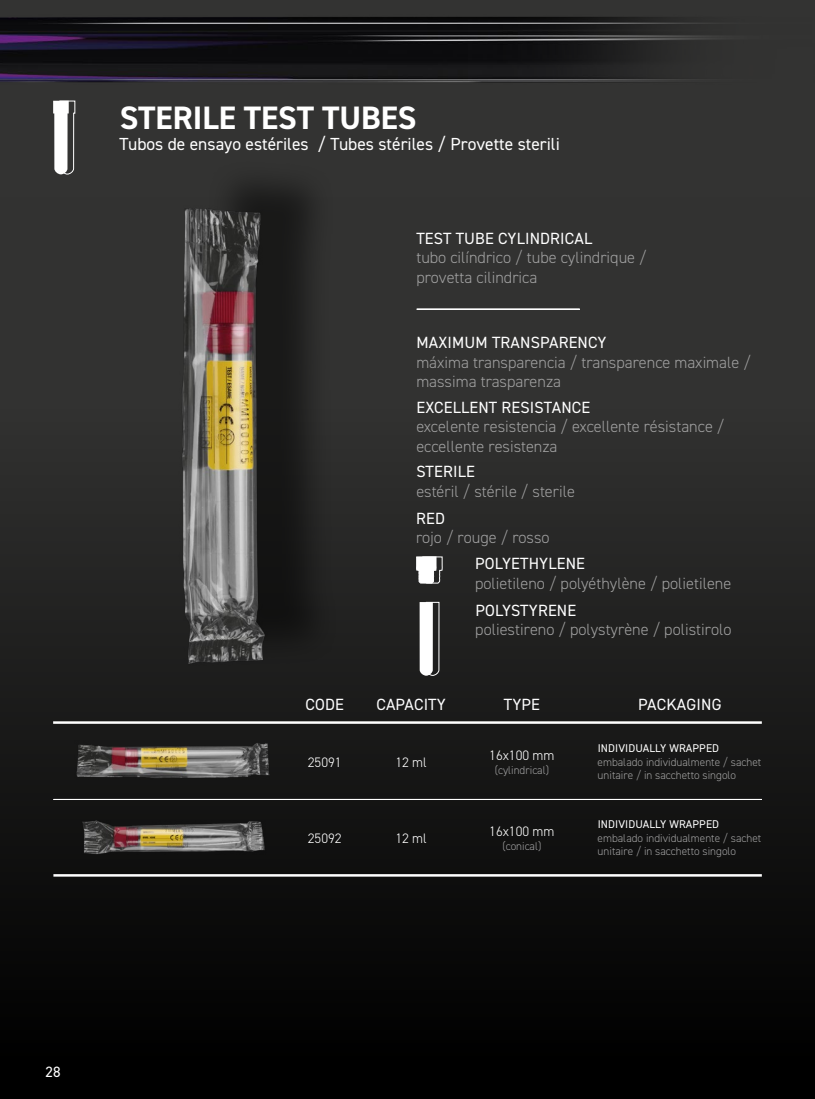
<style>
.page{position:relative;width:815px;height:1099px;background:#fff}
.page>*{position:absolute;margin:0;border:0;box-sizing:border-box;transform-origin:0 0}
.t1{font:700 32.5px "DIN2014";color:#fff}
.t2{font:17.5px "DIN2014";color:#fff}
.t3{font:300 16.25px/19.5px "DIN2014";color:#a1a1a1}
.t4{font:16.25px "DIN2014";letter-spacing:.01em;color:#fff}
.t5{font:15px "DIN2014";color:#fff}
.t6{font:300 13.75px "DIN2014";color:#fff}
.t7{font:300 11.25px/13.5px "DIN2014";color:#a1a1a1}
.t8{font:11.25px "DIN2014";letter-spacing:.01em;color:#fff}
</style>
<div class="page">
<div style="left:0;top:0;width:815px;height:1098px;background:#333332"></div>
<div style="left:0;top:197px;width:815px;height:901px;background:linear-gradient(to bottom,#3b3b3a,#010101)"></div>
<img style="left:0;top:17px;width:717px;height:66px">
<hr style="left:417px;top:309px;width:163px;height:1px;background:#fff">
<div style="left:203px;top:159px;width:136px;height:508px;background:#000;opacity:.5"></div>
<img style="left:125px;top:187px;width:197px;height:497px">
<hr style="left:54px;top:799px;width:708px;height:1px;background:#fff">
<hr style="left:53px;top:721px;width:709px;height:2px;background:#fff">
<hr style="left:53px;top:874px;width:709px;height:2px;background:#fff">
<img style="left:61px;top:739px;width:218px;height:44px">
<img style="left:68px;top:816px;width:204px;height:42px">
<svg style="left:53px;top:100px;width:22px;height:75px"></svg>
<svg style="left:420px;top:601px;width:20px;height:75px"></svg>
<svg style="left:416px;top:556px;width:27px;height:27px"></svg>
<h1 class="t1" style="left:120px;top:96px;width:298px">STERILE TEST TUBES</h1>
<p class="t2" style="left:120px;top:133px;width:442px">Tubos de ensayo estériles / Tubes stériles / Provette sterili</p>
<p class="t4" style="left:416px;top:228px;width:177px">TEST TUBE CYLINDRICAL</p>
<p class="t3" style="left:416px;top:248px;width:232px">tubo cilíndrico / tube cylindrique / provetta cilindrica</p>
<p class="t4" style="left:416px;top:332px;width:192px">MAXIMUM TRANSPARENCY</p>
<p class="t3" style="left:416px;top:352px;width:336px">máxima transparencia / transparence maximale / massima trasparenza</p>
<p class="t4" style="left:416px;top:397px;width:175px">EXCELLENT RESISTANCE</p>
<p class="t3" style="left:416px;top:417px;width:310px">excelente resistencia / excellente résistance / eccellente resistenza</p>
<p class="t4" style="left:416px;top:461px;width:60px">STERILE</p>
<p class="t3" style="left:416px;top:481px;width:160px">estéril / stérile / sterile</p>
<p class="t4" style="left:416px;top:507px;width:30px">RED</p>
<p class="t3" style="left:416px;top:527px;width:135px">rojo / rouge / rosso</p>
<p class="t4" style="left:475px;top:553px;width:111px">POLYETHYLENE</p>
<p class="t3" style="left:475px;top:573px;width:258px">polietileno / polyéthylène / polietilene</p>
<p class="t4" style="left:475px;top:600px;width:102px">POLYSTYRENE</p>
<p class="t3" style="left:475px;top:620px;width:258px">poliestireno / polystyrène / polistirolo</p>
<p class="t4" style="left:306px;top:694px;width:40px">CODE</p>
<p class="t4" style="left:377px;top:694px;width:71px">CAPACITY</p>
<p class="t4" style="left:504px;top:694px;width:38px">TYPE</p>
<p class="t4" style="left:638px;top:694px;width:85px">PACKAGING</p>
<p class="t6" style="left:308px;top:753px;width:35px">25091</p>
<p class="t6" style="left:308px;top:829px;width:35px">25092</p>
<p class="t6" style="left:395px;top:753px;width:33px">12 ml</p>
<p class="t6" style="left:395px;top:829px;width:33px">12 ml</p>
<p class="t6" style="left:489px;top:747px;width:67px">16x100 mm</p>
<p class="t7" style="left:495px;top:763px;width:56px">(cylindrical)</p>
<p class="t6" style="left:489px;top:822px;width:67px">16x100 mm</p>
<p class="t7" style="left:502px;top:839px;width:41px">(conical)</p>
<p class="t8" style="left:598px;top:741px;width:123px">INDIVIDUALLY WRAPPED</p>
<p class="t7" style="left:598px;top:755px;width:165px">embalado individualmente / sachet unitaire / in sacchetto singolo</p>
<p class="t8" style="left:598px;top:817px;width:123px">INDIVIDUALLY WRAPPED</p>
<p class="t7" style="left:598px;top:831px;width:165px">embalado individualmente / sachet unitaire / in sacchetto singolo</p>
<p class="t5" style="left:46px;top:1062px;width:16px">28</p>
</div>
